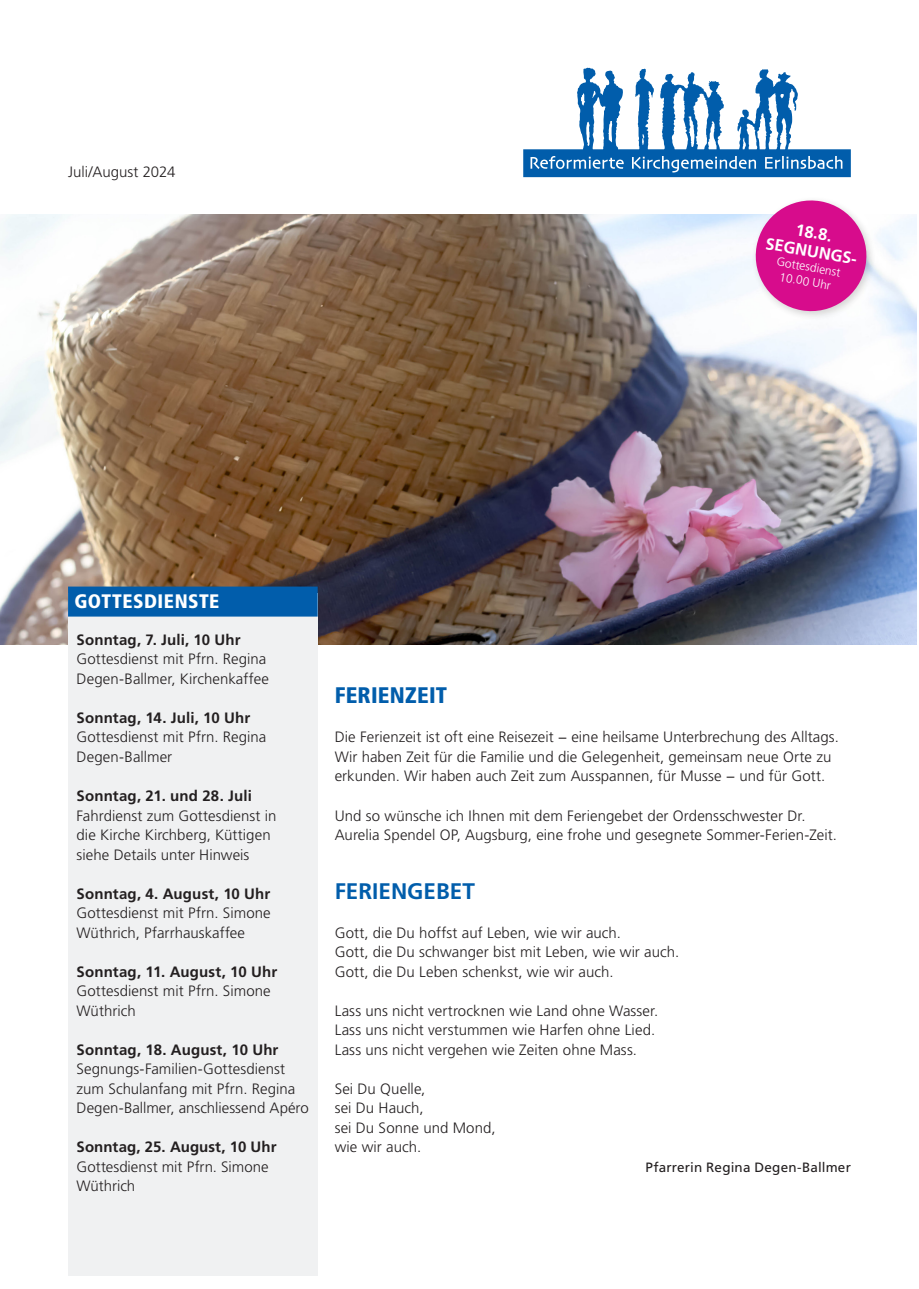
<style>
.page{position:relative;width:919px;height:1289px;background:#fff}
.page>*{position:absolute;margin:0;border:0;box-sizing:border-box;transform-origin:0 0}
._5_Titel_blau_15pt{font:700 22.5px "Frutiger LT Std";color:#015dab}
._5_Titel_blau_15pt-2{font:900 condensed 22.5px "Frutiger LT Std";letter-spacing:.01em;color:#015dab}
._4_Titel_weiss_in_Balken_blau{font:900 condensed 19.5px "Frutiger LT Std";letter-spacing:.025em;color:#fff}
.t1{font:700 16.5px "Frutiger LT Std";color:#fff}
._1_Lt_Eidtorial_Flattersatz{font:300 15px/19.5px "Frutiger LT Std";letter-spacing:.005em;color:#231f20}
._1_Lt_Einzug{font:300 15px/19.5px "Frutiger LT Std";color:#231f20}
._1_Lt_Einzug-2{font:700 15px "Frutiger LT Std";letter-spacing:.01em;color:#231f20}
.Autor{font:13.5px "Frutiger LT Std";letter-spacing:.01em;color:#231f20}
.t2{font:300 12px "Frutiger LT Std";color:#fff}
.s1{font-weight:700}
</style>
<div class="page">
<svg style="left:523px;top:68px;width:327px;height:109px"></svg>
<img style="left:0;top:215px;width:916px;height:429px">
<div style="left:750px;top:195px;width:126px;height:126px;background:#231f20;opacity:.2"></div>
<svg style="left:751px;top:196px;width:119px;height:119px"></svg>
<div style="left:68px;top:593px;width:249px;height:683px;background:#f0f1f2"></div>
<div style="left:68px;top:586px;width:249px;height:30px;background:#015dab"></div>
<p class="_1_Lt_Eidtorial_Flattersatz" style="left:68px;top:162px;width:109px">Juli/August 2024</p>
<p class="t1" style="left:797px;top:220px;width:38px;rotate:10deg">18.8.</p>
<p class="t1" style="left:767px;top:233px;width:97px;rotate:10deg">SEGNUNGS-</p>
<p class="t2" style="left:777px;top:254px;width:66px;rotate:10deg">Gottesdienst</p>
<p class="t2" style="left:780px;top:270px;width:54px;rotate:10deg">10.00 Uhr</p>
<p class="_4_Titel_weiss_in_Balken_blau" style="left:74px;top:589px;width:146px">GOTTESDIENSTE</p>
<p class="_1_Lt_Einzug" style="left:77px;top:630px;width:194px"><span class="s1">Sonntag, 7. Juli, 10 Uhr<br></span>Gottesdienst mit Pfrn. Regina<br>Degen-Ballmer, Kirchenkaffee</p>
<p class="_1_Lt_Einzug-2" style="left:77px;top:709px;width:175px">Sonntag, 14. Juli, 10 Uhr</p>
<p class="_1_Lt_Einzug" style="left:77px;top:727px;width:191px">Gottesdienst mit Pfrn. Regina<br>Degen-Ballmer</p>
<p class="_1_Lt_Einzug-2" style="left:77px;top:787px;width:177px">Sonntag, 21. und 28. Juli</p>
<p class="_1_Lt_Einzug" style="left:77px;top:805px;width:201px">Fahrdienst zum Gottesdienst in die Kirche Kirchberg, Küttigen</p>
<p class="_1_Lt_Einzug" style="left:77px;top:844px;width:174px">siehe Details unter Hinweis</p>
<p class="_1_Lt_Einzug-2" style="left:77px;top:884px;width:195px">Sonntag, 4. August, 10 Uhr</p>
<p class="_1_Lt_Einzug" style="left:77px;top:903px;width:196px">Gottesdienst mit Pfrn. Simone<br>Wüthrich, Pfarrhauskaffee</p>
<p class="_1_Lt_Einzug-2" style="left:77px;top:962px;width:202px">Sonntag, 11. August, 10 Uhr</p>
<p class="_1_Lt_Einzug" style="left:77px;top:981px;width:196px">Gottesdienst mit Pfrn. Simone<br>Wüthrich</p>
<p class="_1_Lt_Einzug" style="left:77px;top:1039px;width:234px"><span class="s1">Sonntag, 18. August, 10 Uhr </span>Segnungs-Familien-Gottesdienst zum Schulanfang mit Pfrn. Regina Degen-Ballmer, anschliessend Apéro</p>
<p class="_1_Lt_Einzug-2" style="left:77px;top:1138px;width:201px">Sonntag, 25. August, 10 Uhr</p>
<p class="_1_Lt_Einzug" style="left:77px;top:1156px;width:193px">Gottesdienst mit Pfrn. Simone<br>Wüthrich</p>
<p class="_5_Titel_blau_15pt-2" style="left:334px;top:682px;width:114px">FERIENZEIT</p>
<p class="_1_Lt_Eidtorial_Flattersatz" style="left:334px;top:727px;width:505px">Die Ferienzeit ist oft eine Reisezeit − eine heilsame Unterbrechung des Alltags.<br>Wir haben Zeit für die Familie und die Gelegenheit, gemeinsam neue Orte zu erkunden. Wir haben auch Zeit zum Ausspannen, für Musse − und für Gott.</p>
<p class="_1_Lt_Eidtorial_Flattersatz" style="left:334px;top:805px;width:504px">Und so wünsche ich Ihnen mit dem Feriengebet der Ordensschwester Dr.<br>Aurelia Spendel OP, Augsburg, eine frohe und gesegnete Sommer-Ferien-Zeit.</p>
<p class="_5_Titel_blau_15pt" style="left:334px;top:877px;width:142px">FERIENGEBET</p>
<p class="_1_Lt_Eidtorial_Flattersatz" style="left:334px;top:922px;width:288px">Gott, die Du hoffst auf Leben, wie wir auch.</p>
<p class="_1_Lt_Eidtorial_Flattersatz" style="left:334px;top:942px;width:346px">Gott, die Du schwanger bist mit Leben, wie wir auch.</p>
<p class="_1_Lt_Eidtorial_Flattersatz" style="left:334px;top:961px;width:280px">Gott, die Du Leben schenkst, wie wir auch.</p>
<p class="_1_Lt_Eidtorial_Flattersatz" style="left:334px;top:1000px;width:325px">Lass uns nicht vertrocknen wie Land ohne Wasser.</p>
<p class="_1_Lt_Eidtorial_Flattersatz" style="left:334px;top:1020px;width:322px">Lass uns nicht verstummen wie Harfen ohne Lied.</p>
<p class="_1_Lt_Eidtorial_Flattersatz" style="left:334px;top:1039px;width:304px">Lass uns nicht vergehen wie Zeiten ohne Mass.</p>
<p class="_1_Lt_Eidtorial_Flattersatz" style="left:334px;top:1078px;width:92px">Sei Du Quelle,</p>
<p class="_1_Lt_Eidtorial_Flattersatz" style="left:334px;top:1098px;width:90px">sei Du Hauch,</p>
<p class="_1_Lt_Eidtorial_Flattersatz" style="left:334px;top:1117px;width:162px">sei Du Sonne und Mond,</p>
<p class="_1_Lt_Eidtorial_Flattersatz" style="left:334px;top:1137px;width:88px">wie wir auch.</p>
<p class="Autor" style="left:645px;top:1158px;width:207px">Pfarrerin Regina Degen-Ballmer</p>
</div>
